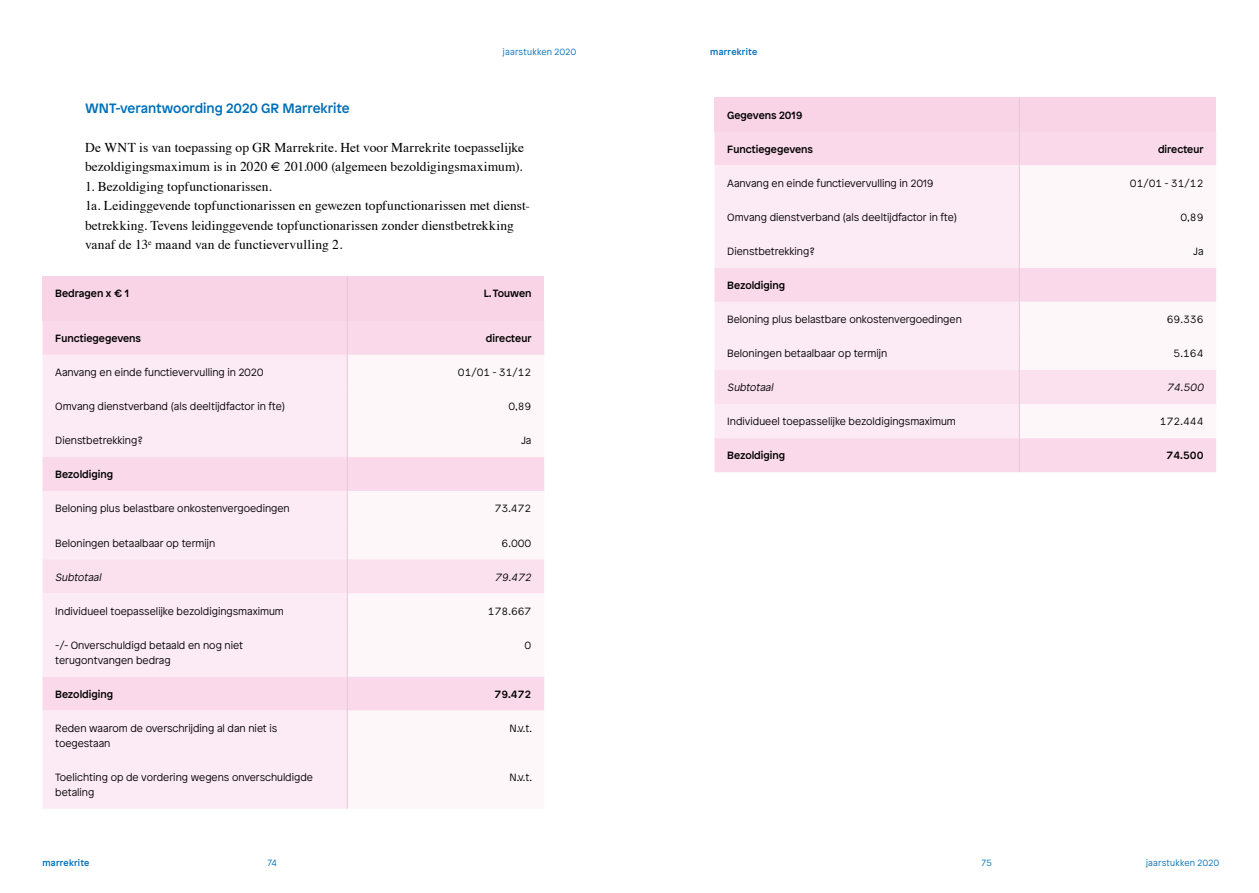
<style>
.page{position:relative;width:1259px;height:893px;background:#fff}
.page>*{position:absolute;margin:0;border:0;box-sizing:border-box;transform-origin:0 0}
.t1{font:13.5px/19.5px "Times";letter-spacing:.005em;color:#000}
.t2{font:500 13.5px "Patron";color:#006fb9}
.t3{font:300 10.5px/15px "Patron";color:#000}
.t4{font:500 10.5px "Patron";color:#000}
.t5{font:italic 300 10.5px "Patron";color:#000}
.t6{font:300 9px "Patron";letter-spacing:.025em;color:#006fb9}
.t7{font:500 9px "Patron";letter-spacing:.02em;color:#006fb9}
</style>
<div class="page">
<div style="left:43px;top:276px;width:304px;height:45px;background:#f9d3e6"></div>
<div style="left:347px;top:276px;width:197px;height:45px;background:#f9d3e6"></div>
<div style="left:43px;top:321px;width:501px;height:34px;background:#fadaea"></div>
<svg style="left:43px;top:355px;width:304px;height:454px;background:#fbe7f2"></svg>
<svg style="left:348px;top:457px;width:196px;height:254px"></svg>
<div style="left:43px;top:559px;width:501px;height:34px;background:#fbe1ee"></div>
<hr style="left:347px;top:276px;width:1px;height:45px;background:#e3cad7">
<hr style="left:347px;top:355px;width:1px;height:34px;background:#e3cad7">
<hr style="left:347px;top:389px;width:1px;height:34px;background:#e3cad7">
<hr style="left:347px;top:423px;width:1px;height:34px;background:#e3cad7">
<hr style="left:347px;top:491px;width:1px;height:34px;background:#e3cad7">
<hr style="left:347px;top:525px;width:1px;height:34px;background:#e3cad7">
<hr style="left:347px;top:593px;width:1px;height:34px;background:#e3cad7">
<hr style="left:347px;top:627px;width:1px;height:49px;background:#e3cad7">
<hr style="left:347px;top:711px;width:1px;height:49px;background:#e3cad7">
<hr style="left:347px;top:760px;width:1px;height:49px;background:#e3cad7">
<hr style="left:347px;top:321px;width:1px;height:34px;background:#e3cad7">
<hr style="left:347px;top:457px;width:1px;height:34px;background:#e3cad7">
<hr style="left:347px;top:559px;width:1px;height:34px;background:#e3cad7">
<hr style="left:347px;top:676px;width:1px;height:35px;background:#e3cad7">
<div style="left:714px;top:98px;width:305px;height:34px;background:#f9d3e6"></div>
<div style="left:1019px;top:98px;width:197px;height:34px;background:#f9d3e6"></div>
<div style="left:714px;top:132px;width:502px;height:340px;background:#fadaea"></div>
<svg style="left:714px;top:166px;width:305px;height:272px;background:#fbe7f2"></svg>
<svg style="left:1020px;top:166px;width:196px;height:272px"></svg>
<div style="left:714px;top:370px;width:502px;height:34px;background:#fbe1ee"></div>
<hr style="left:1019px;top:98px;width:1px;height:34px;background:#e3cad7">
<hr style="left:1019px;top:438px;width:1px;height:34px;background:#e3cad7">
<hr style="left:1019px;top:166px;width:1px;height:34px;background:#e3cad7">
<hr style="left:1019px;top:200px;width:1px;height:34px;background:#e3cad7">
<hr style="left:1019px;top:234px;width:1px;height:34px;background:#e3cad7">
<hr style="left:1019px;top:302px;width:1px;height:34px;background:#e3cad7">
<hr style="left:1019px;top:336px;width:1px;height:34px;background:#e3cad7">
<hr style="left:1019px;top:404px;width:1px;height:34px;background:#e3cad7">
<hr style="left:1019px;top:132px;width:1px;height:34px;background:#e3cad7">
<hr style="left:1019px;top:268px;width:1px;height:34px;background:#e3cad7">
<hr style="left:1019px;top:370px;width:1px;height:34px;background:#e3cad7">
<p class="t6" style="left:503px;top:45px;width:75px">jaarstukken 2020</p>
<p class="t2" style="left:85px;top:97px;width:266px">WNT-verantwoording 2020 GR Marrekrite</p>
<p class="t1" style="left:85px;top:136px;width:440px">De WNT is van toepassing op GR Marrekrite. Het voor Marrekrite toepasselijke bezoldigingsmaximum is in 2020 € 201.000 (algemeen bezoldigingsmaximum).</p>
<p class="t1" style="left:85px;top:175px;width:445px">1. Bezoldiging topfunctionarissen.<br>1a. Leidinggevende topfunctionarissen en gewezen topfunctionarissen met dienst&shy;betrekking. Tevens leidinggevende topfunctionarissen zonder dienstbetrekking vanaf de 13<sup>e</sup> maand van de functievervulling 2.</p>
<p class="t4" style="left:55px;top:285px;width:76px">Bedragen x € 1</p>
<p class="t4" style="left:484px;top:285px;width:49px">L. Touwen</p>
<p class="t4" style="left:55px;top:330px;width:87px">Functiegegevens</p>
<p class="t4" style="left:486px;top:330px;width:47px">directeur</p>
<p class="t3" style="left:55px;top:364px;width:210px">Aanvang en einde functievervulling in 2020</p>
<p class="t3" style="left:458px;top:364px;width:75px">01/01 - 31/12</p>
<p class="t3" style="left:55px;top:398px;width:231px">Omvang dienstverband (als deeltijdfactor in fte)</p>
<p class="t3" style="left:508px;top:398px;width:25px">0,89</p>
<p class="t3" style="left:55px;top:433px;width:89px">Dienstbetrekking?</p>
<p class="t3" style="left:521px;top:433px;width:12px">Ja</p>
<p class="t4" style="left:55px;top:467px;width:59px">Bezoldiging</p>
<p class="t3" style="left:55px;top:501px;width:236px">Beloning plus belastbare onkostenvergoedingen</p>
<p class="t3" style="left:495px;top:501px;width:38px">73.472</p>
<p class="t3" style="left:55px;top:535px;width:161px">Beloningen betaalbaar op termijn</p>
<p class="t3" style="left:501px;top:535px;width:31px">6.000</p>
<p class="t5" style="left:55px;top:569px;width:50px">Subtotaal</p>
<p class="t5" style="left:495px;top:569px;width:41px">79.472</p>
<p class="t3" style="left:55px;top:603px;width:230px">Individueel toepasselijke bezoldigingsmaximum</p>
<p class="t3" style="left:488px;top:603px;width:45px">178.667</p>
<p class="t3" style="left:55px;top:637px;width:189px">-/- Onverschuldigd betaald en nog niet terugontvangen bedrag</p>
<p class="t3" style="left:524px;top:637px;width:8px">0</p>
<p class="t4" style="left:55px;top:686px;width:59px">Bezoldiging</p>
<p class="t4" style="left:494px;top:686px;width:38px">79.472</p>
<p class="t3" style="left:55px;top:720px;width:223px">Reden waarom de overschrijding al dan niet is toegestaan</p>
<p class="t3" style="left:509px;top:720px;width:24px">N.v.t.</p>
<p class="t3" style="left:55px;top:769px;width:259px">Toelichting op de vordering wegens onverschuldigde betaling</p>
<p class="t3" style="left:509px;top:769px;width:24px">N.v.t.</p>
<p class="t7" style="left:710px;top:44px;width:48px">marrekrite</p>
<p class="t4" style="left:727px;top:107px;width:77px">Gegevens 2019</p>
<p class="t4" style="left:727px;top:141px;width:87px">Functiegegevens</p>
<p class="t4" style="left:1158px;top:141px;width:47px">directeur</p>
<p class="t3" style="left:727px;top:175px;width:208px">Aanvang en einde functievervulling in 2019</p>
<p class="t3" style="left:1130px;top:175px;width:75px">01/01 - 31/12</p>
<p class="t3" style="left:727px;top:209px;width:231px">Omvang dienstverband (als deeltijdfactor in fte)</p>
<p class="t3" style="left:1180px;top:209px;width:25px">0,89</p>
<p class="t3" style="left:727px;top:243px;width:89px">Dienstbetrekking?</p>
<p class="t3" style="left:1193px;top:243px;width:12px">Ja</p>
<p class="t4" style="left:727px;top:277px;width:59px">Bezoldiging</p>
<p class="t3" style="left:727px;top:311px;width:236px">Beloning plus belastbare onkostenvergoedingen</p>
<p class="t3" style="left:1166px;top:311px;width:38px">69.336</p>
<p class="t3" style="left:727px;top:345px;width:161px">Beloningen betaalbaar op termijn</p>
<p class="t3" style="left:1173px;top:345px;width:31px">5.164</p>
<p class="t5" style="left:727px;top:380px;width:50px">Subtotaal</p>
<p class="t5" style="left:1166px;top:380px;width:41px">74.500</p>
<p class="t3" style="left:727px;top:414px;width:230px">Individueel toepasselijke bezoldigingsmaximum</p>
<p class="t3" style="left:1160px;top:414px;width:45px">172.444</p>
<p class="t4" style="left:727px;top:448px;width:59px">Bezoldiging</p>
<p class="t4" style="left:1166px;top:448px;width:38px">74.500</p>
<p class="t7" style="left:43px;top:856px;width:48px">marrekrite</p>
<p class="t6" style="left:267px;top:856px;width:11px">74</p>
<p class="t6" style="left:981px;top:856px;width:12px">75</p>
<p class="t6" style="left:1146px;top:856px;width:75px">jaarstukken 2020</p>
</div>
